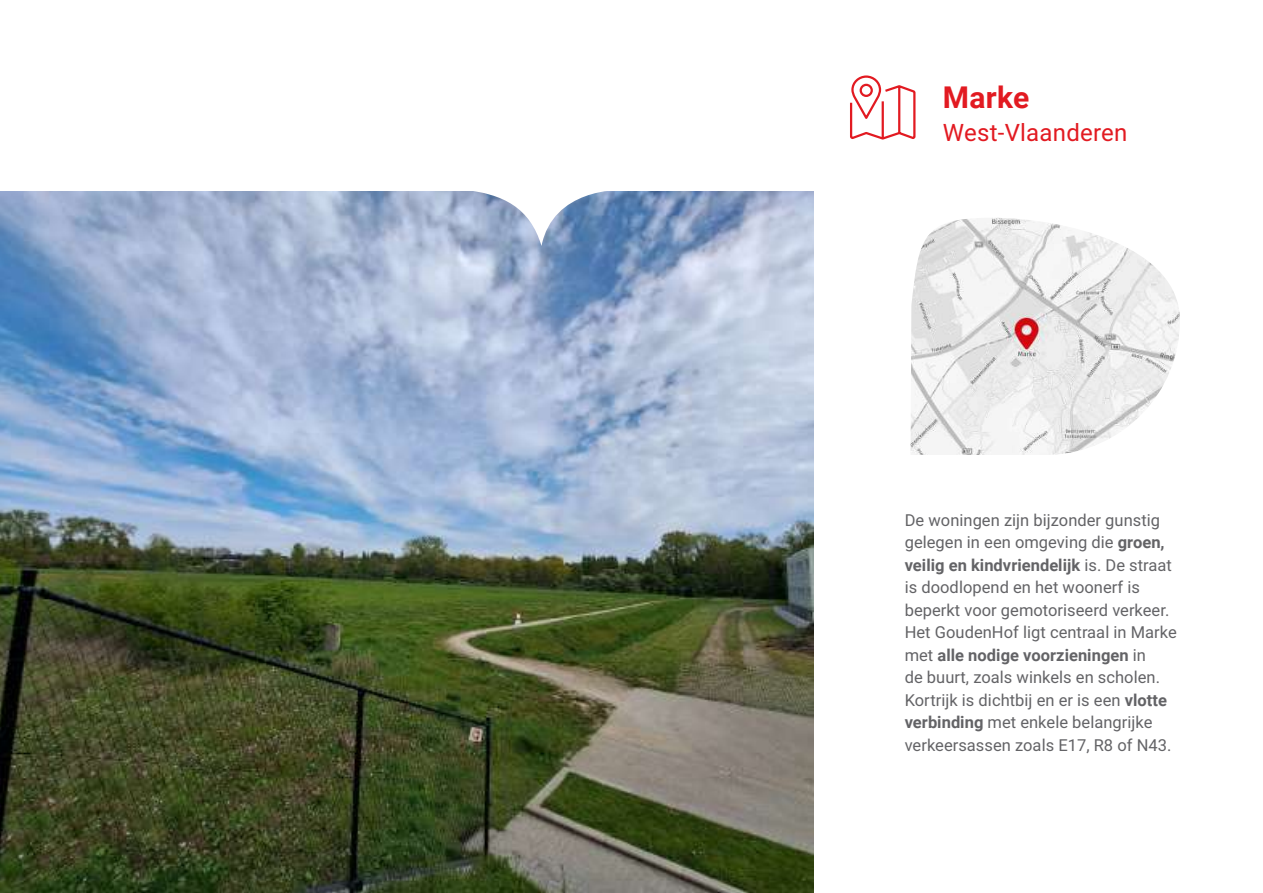
<style>
.page{position:relative;width:1263px;height:893px;background:#fff}
.page>*{position:absolute;margin:0;border:0;box-sizing:border-box;transform-origin:0 0}
.t1{font:700 30px "Roboto";letter-spacing:.01em;color:#e21a21}
.t2{font:24px "Roboto";letter-spacing:.01em;color:#e21a21}
.t3{font:16.5px/22.5px "Roboto";color:#636366}
.s1{font-weight:700}
</style>
<div class="page">
<svg style="left:850px;top:75px;width:66px;height:65px"></svg>
<img style="left:910px;top:218px;width:270px;height:237px">
<img style="left:0;top:191px;width:814px;height:702px">
<svg style="left:463px;top:191px;width:157px;height:55px"></svg>
<h1 class="t1" style="left:943px;top:76px;width:88px">Marke</h1>
<h2 class="t2" style="left:943px;top:115px;width:186px">West-Vlaanderen</h2>
<p class="t3" style="left:905px;top:508px;width:274px">De woningen zijn bijzonder gunstig gelegen in een omgeving die <span class="s1">groen, veilig en kindvriendelijk</span> is. De straat is doodlopend en het woonerf is beperkt voor gemotoriseerd verkeer.<br>Het GoudenHof ligt centraal in Marke met <span class="s1">alle nodige voorzieningen</span> in<br>de buurt, zoals winkels en scholen.<br>Kortrijk is dichtbij en er is een <span class="s1">vlotte verbinding</span> met enkele belangrijke verkeersassen zoals E17, R8 of N43.</p>
</div>
